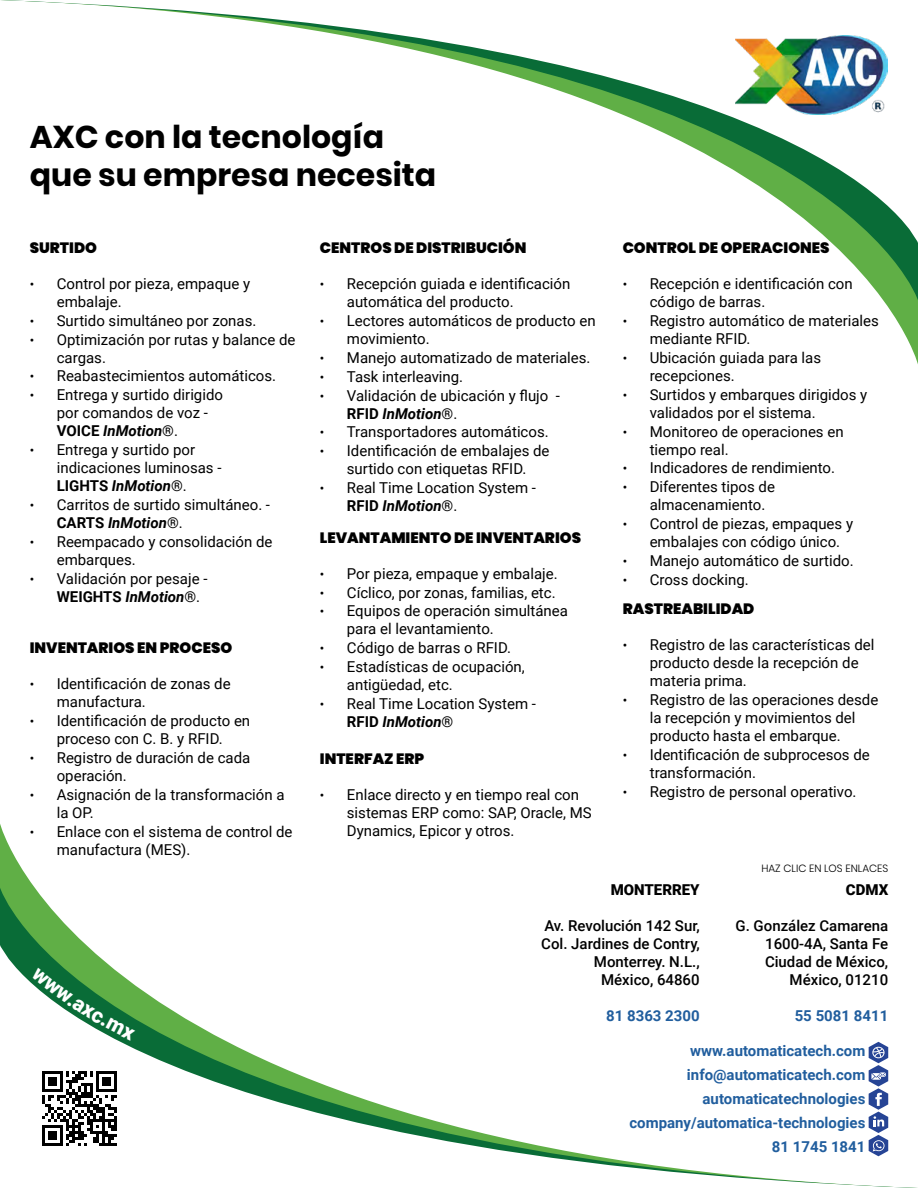
<style>
.page{position:relative;width:918px;height:1188px;background:#fff}
.page>*{position:absolute;margin:0;border:0;box-sizing:border-box;transform-origin:0 0}
.t1{font:700 31.5px/37.8px "Poppins";color:#000}
.t2{font:15px/18px "Roboto";color:#000}
.t3{font:500 15px/18px "Roboto";color:#000;text-align:right}
.t4{font:700 15px/24px "Roboto";color:#215e9e;text-align:right}
.t5{font:900 15px "Poppins";color:#000}
.t6{font:900 15px "Roboto";color:#000}
.t7{font:300 10.5px "Poppins";color:#000}
.s1{font-size:13.5px}
.s2{font-weight:700}
.s3{font-weight:700;font-style:italic}
</style>
<div class="page">
<svg style="left:832px;top:243px;width:86px;height:57px;fill:#60af46"></svg>
<svg style="left:0;top:888px;width:86px;height:57px;fill:#60af46"></svg>
<svg style="left:1px;top:0;width:917px;height:243px"></svg>
<svg style="left:0;top:945px;width:917px;height:243px"></svg>
<img style="left:736px;top:35px;width:152px;height:79px">
<svg style="left:42px;top:1071px;width:75px;height:75px"></svg>
<svg style="left:869px;top:1042px;width:19px;height:114px"></svg>
<svg style="left:31px;top:968px;width:104px;height:72px"></svg>
<h1 class="t1" style="left:30px;top:118px;width:408px">AXC con la tecnología que su empresa necesita</h1>
<p class="t5" style="left:30px;top:239px;width:69px">SURTIDO</p>
<p class="t2" style="left:57px;top:274px;width:195px;text-indent:-27px"><span class="s1">•</span> Control por pieza, empaque y embalaje.</p>
<p class="t2" style="left:30px;top:311px;width:228px"><span class="s1">•</span> Surtido simultáneo por zonas.</p>
<p class="t2" style="left:57px;top:330px;width:240px;text-indent:-27px"><span class="s1">•</span> Optimización por rutas y balance de cargas.</p>
<p class="t2" style="left:30px;top:367px;width:248px"><span class="s1">•</span> Reabastecimientos automáticos.</p>
<p class="t2" style="left:57px;top:385px;width:168px;text-indent:-27px"><span class="s1">•</span> Entrega y surtido dirigido por comandos de voz -<br><span class="s2">VOICE</span> <span class="s3">InMotion</span>®.</p>
<p class="t2" style="left:57px;top:440px;width:166px;text-indent:-27px"><span class="s1">•</span> Entrega y surtido por indicaciones luminosas -<br><span class="s2">LIGHTS</span> <span class="s3">InMotion</span>®.</p>
<p class="t2" style="left:57px;top:495px;width:215px;text-indent:-27px"><span class="s1">•</span> Carritos de surtido simultáneo. -<br><span class="s2">CARTS</span> <span class="s3">InMotion</span>®.</p>
<p class="t2" style="left:57px;top:532px;width:217px;text-indent:-27px"><span class="s1">•</span> Reempacado y consolidación de embarques.</p>
<p class="t2" style="left:57px;top:569px;width:152px;text-indent:-27px"><span class="s1">•</span> Validación por pesaje -<br><span class="s2">WEIGHTS</span> <span class="s3">InMotion</span>®.</p>
<p class="t5" style="left:30px;top:639px;width:204px">INVENTARIOS EN PROCESO</p>
<p class="t2" style="left:57px;top:674px;width:175px;text-indent:-27px"><span class="s1">•</span> Identificación de zonas de manufactura.</p>
<p class="t2" style="left:30px;top:711px;width:222px;text-align:center"><span class="s1">•</span> Identificación de producto en proceso con C. B. y RFID.</p>
<p class="t2" style="left:57px;top:748px;width:195px;text-indent:-27px"><span class="s1">•</span> Registro de duración de cada operación.</p>
<p class="t2" style="left:57px;top:785px;width:229px;text-indent:-27px"><span class="s1">•</span> Asignación de la transformación a la OP.</p>
<p class="t2" style="left:57px;top:822px;width:237px;text-indent:-27px"><span class="s1">•</span> Enlace con el sistema de control de manufactura (MES).</p>
<p class="t5" style="left:320px;top:239px;width:208px">CENTROS DE DISTRIBUCIÓN</p>
<p class="t2" style="left:347px;top:274px;width:225px;text-indent:-27px"><span class="s1">•</span> Recepción guiada e identificación automática del producto.</p>
<p class="t2" style="left:347px;top:311px;width:250px;text-indent:-27px"><span class="s1">•</span> Lectores automáticos de producto en movimiento.</p>
<p class="t2" style="left:320px;top:348px;width:272px"><span class="s1">•</span> Manejo automatizado de materiales.</p>
<p class="t2" style="left:320px;top:367px;width:145px"><span class="s1">•</span> Task interleaving.</p>
<p class="t2" style="left:347px;top:386px;width:215px;text-indent:-27px"><span class="s1">•</span> Validación de ubicación y flujo -<br><span class="s2">RFID</span> <span class="s3">InMotion</span>®.</p>
<p class="t2" style="left:320px;top:423px;width:230px"><span class="s1">•</span> Transportadores automáticos.</p>
<p class="t2" style="left:320px;top:441px;width:231px;text-align:center"><span class="s1">•</span> Identificación de embalajes de surtido con etiquetas RFID.</p>
<p class="t2" style="left:347px;top:478px;width:191px;text-indent:-27px"><span class="s1">•</span> Real Time Location System -<br><span class="s2">RFID</span> <span class="s3">InMotion</span>®.</p>
<p class="t5" style="left:320px;top:529px;width:263px">LEVANTAMIENTO DE INVENTARIOS</p>
<p class="t2" style="left:320px;top:564px;width:239px"><span class="s1">•</span> Por pieza, empaque y embalaje.</p>
<p class="t2" style="left:320px;top:583px;width:237px"><span class="s1">•</span> Cíclico, por zonas, familias, etc.</p>
<p class="t2" style="left:347px;top:601px;width:223px;text-indent:-27px"><span class="s1">•</span> Equipos de operación simultánea para el levantamiento.</p>
<p class="t2" style="left:320px;top:638px;width:193px"><span class="s1">•</span> Código de barras o RFID.</p>
<p class="t2" style="left:347px;top:657px;width:179px;text-indent:-27px"><span class="s1">•</span> Estadísticas de ocupación, antigüedad, etc.</p>
<p class="t2" style="left:347px;top:694px;width:191px;text-indent:-27px"><span class="s1">•</span> Real Time Location System -<br><span class="s2">RFID</span> <span class="s3">InMotion</span>®</p>
<p class="t5" style="left:320px;top:750px;width:106px">INTERFAZ ERP</p>
<p class="t2" style="left:347px;top:785px;width:246px;text-indent:-27px"><span class="s1">•</span> Enlace directo y en tiempo real con sistemas ERP como: SAP, Oracle, MS<br>Dynamics, Epicor y otros.</p>
<p class="t5" style="left:623px;top:239px;width:208px">CONTROL DE OPERACIONES</p>
<p class="t2" style="left:650px;top:274px;width:205px;text-indent:-27px"><span class="s1">•</span> Recepción e identificación con código de barras.</p>
<p class="t2" style="left:650px;top:311px;width:231px;text-indent:-27px"><span class="s1">•</span> Registro automático de materiales mediante RFID.</p>
<p class="t2" style="left:650px;top:348px;width:173px;text-indent:-27px"><span class="s1">•</span> Ubicación guiada para las recepciones.</p>
<p class="t2" style="left:650px;top:385px;width:219px;text-indent:-27px"><span class="s1">•</span> Surtidos y embarques dirigidos y validados por el sistema.</p>
<p class="t2" style="left:650px;top:422px;width:195px;text-indent:-27px"><span class="s1">•</span> Monitoreo de operaciones en tiempo real.</p>
<p class="t2" style="left:623px;top:459px;width:214px"><span class="s1">•</span> Indicadores de rendimiento.</p>
<p class="t2" style="left:650px;top:477px;width:127px;text-indent:-27px"><span class="s1">•</span> Diferentes tipos de almacenamiento.</p>
<p class="t2" style="left:650px;top:514px;width:205px;text-indent:-27px"><span class="s1">•</span> Control de piezas, empaques y embalajes con código único.</p>
<p class="t2" style="left:623px;top:551px;width:233px"><span class="s1">•</span> Manejo automático de surtido.</p>
<p class="t2" style="left:623px;top:570px;width:128px"><span class="s1">•</span> Cross docking.</p>
<p class="t5" style="left:623px;top:600px;width:133px">RASTREABILIDAD</p>
<p class="t2" style="left:650px;top:635px;width:226px;text-indent:-27px"><span class="s1">•</span> Registro de las características del producto desde la recepción de materia prima.</p>
<p class="t2" style="left:650px;top:690px;width:230px;text-indent:-27px"><span class="s1">•</span> Registro de las operaciones desde la recepción y movimientos del producto hasta el embarque.</p>
<p class="t2" style="left:650px;top:745px;width:222px;text-indent:-27px"><span class="s1">•</span> Identificación de subprocesos de transformación.</p>
<p class="t2" style="left:623px;top:782px;width:235px"><span class="s1">•</span> Registro de personal operativo.</p>
<p class="t7" style="left:761px;top:862px;width:128px">HAZ CLIC EN LOS ENLACES</p>
<p class="t6" style="left:611px;top:879px;width:91px">MONTERREY</p>
<p class="t3" style="left:541px;top:916px;width:160px">Av. Revolución 142 Sur,<br>Col. Jardines de Contry,<br>Monterrey. N.L.,<br>México, 64860</p>
<p class="t4" style="left:606px;top:1003px;width:95px">81 8363 2300</p>
<p class="t4" style="left:629px;top:1038px;width:237px">www.automaticatech.com info@automaticatech.com automaticatechnologies company/automatica-technologies<br>81 1745 1841</p>
<p class="t6" style="left:846px;top:879px;width:44px">CDMX</p>
<p class="t3" style="left:735px;top:916px;width:154px">G. González Camarena<br>1600-4A, Santa Fe<br>Ciudad de México,<br>México, 01210</p>
<p class="t4" style="left:795px;top:1003px;width:95px">55 5081 8411</p>
</div>
